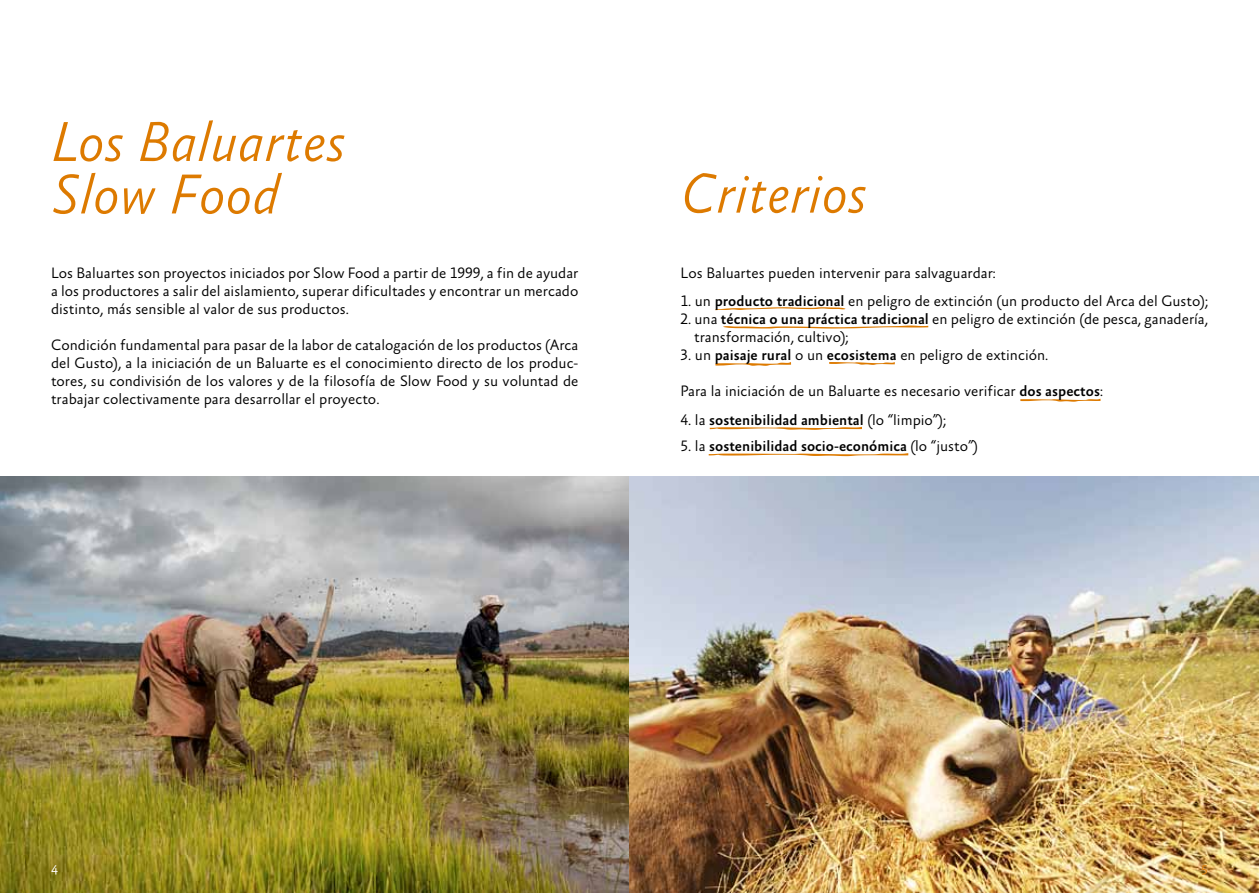
<style>
.page{position:relative;width:1259px;height:893px;background:#fff}
.page>*{position:absolute;margin:0;border:0;box-sizing:border-box;transform-origin:0 0}
.t1{font:italic 300 57px/52.5px "Absara Sans";color:#dd7a00}
.t2{font:300 15.3px/18px "Absara Sans TF";color:#000;text-align:justify}
.t3{font:500 15.3px "Absara Sans TF";color:#000}
.t4{font:300 13.5px "Absara Sans";color:#fff}
.t5{font:300 13.5px "Absara Sans";color:#dd7a00}
.s1{font-weight:500}
.s2{font-weight:300}
</style>
<div class="page">
<img style="left:0;top:476px;width:1259px;height:417px">
<svg style="left:829px;top:362px;width:66px;height:3px"></svg>
<svg style="left:1020px;top:399px;width:80px;height:3px"></svg>
<svg style="left:715px;top:362px;width:76px;height:4px"></svg>
<svg style="left:723px;top:326px;width:205px;height:3px"></svg>
<svg style="left:715px;top:307px;width:130px;height:3px"></svg>
<svg style="left:710px;top:427px;width:152px;height:3px"></svg>
<svg style="left:708px;top:453px;width:200px;height:3px"></svg>
<h1 class="t1" style="left:51px;top:118px;width:296px">Los Baluartes<br>Slow Food</h1>
<p class="t2" style="left:51px;top:264px;width:529px">Los Baluartes son proyectos iniciados por Slow Food a partir de 1999, a fin de ayudar a los productores a salir del aislamiento, superar dificultades y encontrar un mercado distinto, más sensible al valor de sus productos.</p>
<p class="t2" style="left:51px;top:336px;width:529px">Condición fundamental para pasar de la labor de catalogación de los productos (Arca del Gusto), a la iniciación de un Baluarte es el conocimiento directo de los produc&shy;tores, su condivisión de los valores y de la filosofía de Slow Food y su voluntad de trabajar colectivamente para desarrollar el proyecto.</p>
<h1 class="t1" style="left:680px;top:170px;width:188px">Criterios</h1>
<p class="t2" style="left:680px;top:264px;width:317px">Los Baluartes pueden intervenir para salvaguardar:</p>
<p class="t2" style="left:680px;top:293px;width:529px">1. un <span class="s1">producto tradicional</span> en peligro de extinción (un producto del Arca del Gusto);</p>
<p class="t2" style="left:694px;top:311px;width:515px;text-indent:-13px">2. una <span class="s1">técnica o una práctica tradicional</span> en peligro de extinción (de pesca, ganadería, transformación, cultivo);</p>
<p class="t2" style="left:680px;top:347px;width:369px">3. un <span class="s1">paisaje rural</span> o un <span class="s1">ecosistema</span> en peligro de extinción.</p>
<p class="t2" style="left:680px;top:383px;width:424px">Para la iniciación de un Baluarte es necesario verificar <span class="s1">dos aspectos</span>:</p>
<p class="t3" style="left:680px;top:412px;width:267px"><span class="s2">4. la</span> sostenibilidad ambiental <span class="s2">(lo “limpio”);</span></p>
<p class="t3" style="left:680px;top:438px;width:299px"><span class="s2">5. la</span> sostenibilidad socio-económica <span class="s2">(lo “justo”)</span></p>
<p class="t4" style="left:51px;top:861px;width:8px">4</p>
<p class="t5" style="left:1201px;top:861px;width:8px">5</p>
</div>
